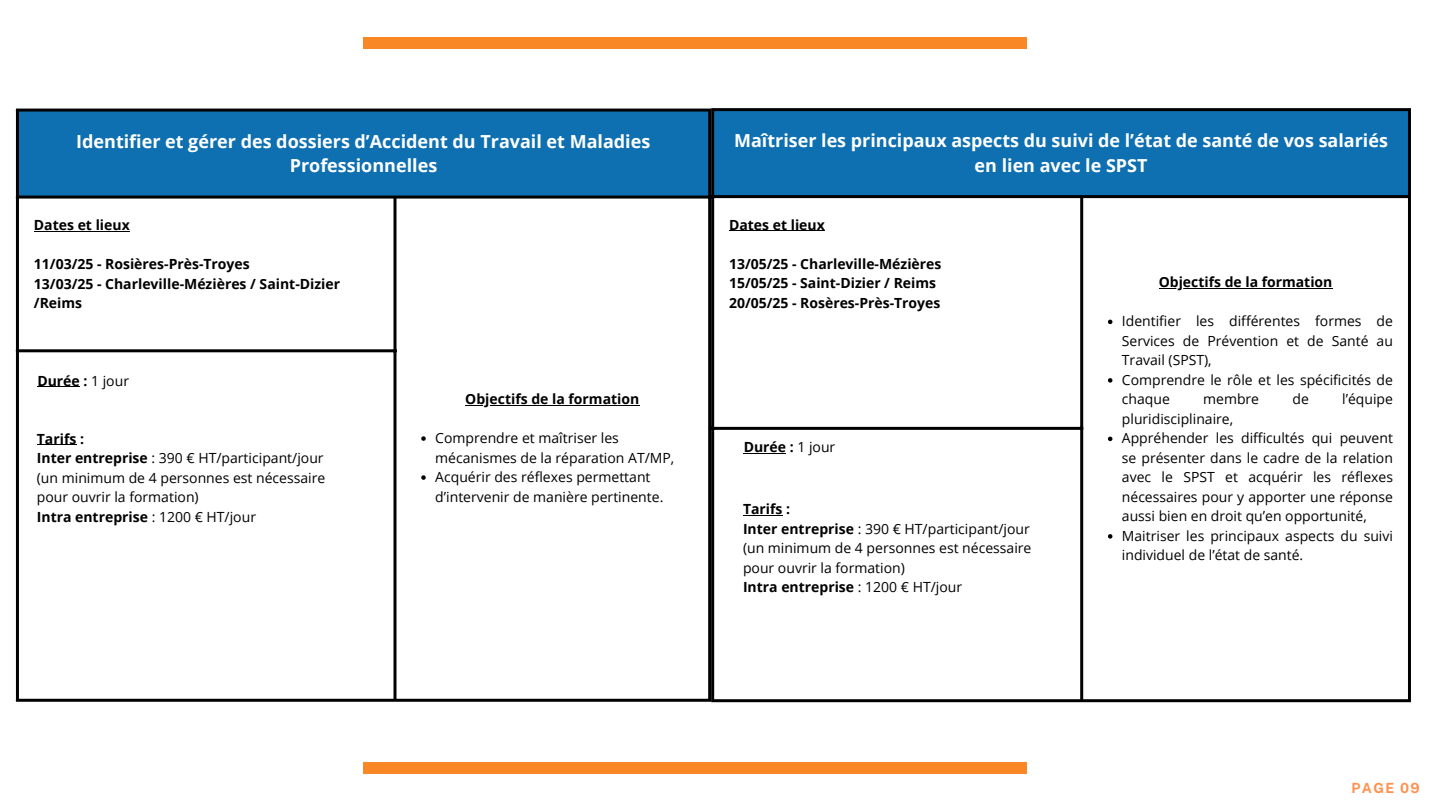
<style>
.page{position:relative;width:1440px;height:810px;background:#fff}
.page>*{position:absolute;margin:0;border:0;box-sizing:border-box;transform-origin:0 0}
.t1{font:700 18px/24.8px "Open Sans";color:#fff;text-align:center}
.t2{font:14px/19.5px "Open Sans";color:#000}
.t3{font:700 14px/19.5px "Open Sans";color:#000}
.t4{font:700 14px "Public Sans";letter-spacing:.1em;color:#ff914d}
.s1{font-weight:400}
.s2{font-weight:700}
</style>
<div class="page">
<div style="left:17px;top:110px;width:693px;height:87px;background:#0e70b1"></div>
<hr style="left:34px;top:231px;width:96px;height:1px;background:#000">
<hr style="left:465px;top:405px;width:174px;height:1px;background:#000">
<svg style="left:421px;top:436px;width:5px;height:5px"></svg>
<svg style="left:421px;top:475px;width:5px;height:5px"></svg>
<hr style="left:16px;top:112px;width:3px;height:587px;background:#000">
<hr style="left:394px;top:199px;width:3px;height:500px;background:#000">
<hr style="left:708px;top:112px;width:3px;height:587px;background:#000">
<hr style="left:16px;top:109px;width:695px;height:3px;background:#000">
<hr style="left:16px;top:196px;width:695px;height:3px;background:#000">
<hr style="left:16px;top:349px;width:381px;height:3px;background:#000">
<hr style="left:16px;top:699px;width:695px;height:3px;background:#000">
<div style="left:712px;top:109px;width:698px;height:88px;background:#0e70b1"></div>
<hr style="left:729px;top:230px;width:96px;height:1px;background:#000">
<hr style="left:1159px;top:288px;width:173px;height:1px;background:#000">
<svg style="left:1108px;top:320px;width:4px;height:4px"></svg>
<svg style="left:1108px;top:378px;width:4px;height:5px"></svg>
<svg style="left:1108px;top:437px;width:4px;height:4px"></svg>
<svg style="left:1108px;top:534px;width:4px;height:5px"></svg>
<hr style="left:711px;top:111px;width:3px;height:588px;background:#000">
<hr style="left:1080px;top:198px;width:3px;height:501px;background:#000">
<hr style="left:1408px;top:111px;width:3px;height:588px;background:#000">
<hr style="left:711px;top:108px;width:700px;height:3px;background:#000">
<hr style="left:711px;top:195px;width:700px;height:3px;background:#000">
<hr style="left:711px;top:427px;width:372px;height:3px;background:#000">
<hr style="left:711px;top:699px;width:700px;height:3px;background:#000">
<hr style="left:37px;top:386px;width:43px;height:1px;background:#000">
<hr style="left:37px;top:444px;width:39px;height:1px;background:#000">
<hr style="left:743px;top:515px;width:40px;height:1px;background:#000">
<div style="left:364px;top:37px;width:663px;height:12px;background:#fa8726"></div>
<div style="left:364px;top:762px;width:663px;height:11px;background:#fa8726"></div>
<hr style="left:744px;top:453px;width:42px;height:1px;background:#000">
<p class="t1" style="left:76px;top:128px;width:576px">Identifier et gérer des dossiers d’Accident du Travail et Maladies<br>Professionnelles</p>
<p class="t3" style="left:34px;top:215px;width:97px">Dates et lieux</p>
<p class="t3" style="left:34px;top:254px;width:217px">11/03/25 - Rosières-Près-Troyes</p>
<p class="t3" style="left:34px;top:273px;width:308px">13/03/25 - Charleville-Mézières / Saint-Dizier /Reims</p>
<p class="t3" style="left:37px;top:371px;width:93px">Durée : <span class="s1">1 jour</span></p>
<p class="t3" style="left:37px;top:428px;width:49px">Tarifs :</p>
<p class="t2" style="left:37px;top:448px;width:288px"><span class="s2">Inter entreprise</span> : 390 € HT/participant/jour</p>
<p class="t2" style="left:37px;top:467px;width:290px">(un minimum de 4 personnes est nécessaire pour ouvrir la formation)</p>
<p class="t3" style="left:37px;top:506px;width:221px">Intra entreprise <span class="s1">: 1200 € HT/jour</span></p>
<p class="t3" style="left:465px;top:389px;width:176px">Objectifs de la formation</p>
<p class="t2" style="left:435px;top:428px;width:241px">Comprendre et maîtriser les mécanismes de la réparation AT/MP,</p>
<p class="t2" style="left:435px;top:467px;width:230px">Acquérir des réflexes permettant d’intervenir de manière pertinente.</p>
<p class="t1" style="left:734px;top:128px;width:655px">Maîtriser les principaux aspects du suivi de l’état de santé de vos salariés en lien avec le SPST</p>
<p class="t3" style="left:729px;top:214px;width:97px">Dates et lieux</p>
<p class="t3" style="left:729px;top:253px;width:214px">13/05/25 - Charleville-Mézières</p>
<p class="t3" style="left:729px;top:273px;width:208px">15/05/25 - Saint-Dizier / Reims</p>
<p class="t3" style="left:729px;top:292px;width:213px">20/05/25 - Rosères-Près-Troyes</p>
<h1 class="t3" style="left:744px;top:437px;width:93px">Durée : <span class="s1">1 jour</span></h1>
<p class="t3" style="left:743px;top:499px;width:49px">Tarifs :</p>
<p class="t2" style="left:743px;top:519px;width:288px"><span class="s2">Inter entreprise</span> : 390 € HT/participant/jour</p>
<p class="t2" style="left:743px;top:538px;width:290px">(un minimum de 4 personnes est nécessaire pour ouvrir la formation)</p>
<p class="t3" style="left:743px;top:577px;width:221px">Intra entreprise <span class="s1">: 1200 € HT/jour</span></p>
<p class="t3" style="left:1159px;top:272px;width:175px">Objectifs de la formation</p>
<p class="t2" style="left:1122px;top:311px;width:273px;text-align:justify">Identifier les différentes formes de Services de Prévention et de Santé au Travail (SPST),</p>
<p class="t2" style="left:1122px;top:370px;width:273px">Comprendre le rôle et les spécificités de chaque</p>
<p class="t2" style="left:1203px;top:389px;width:57px">membre</p>
<p class="t2" style="left:1292px;top:389px;width:18px">de</p>
<p class="t2" style="left:1342px;top:389px;width:52px">l’équipe</p>
<p class="t2" style="left:1122px;top:409px;width:113px">pluridisciplinaire,</p>
<p class="t2" style="left:1122px;top:428px;width:273px;text-align:justify">Appréhender les difficultés qui peuvent se présenter dans le cadre de la relation avec le SPST et acquérir les réflexes nécessaires pour y apporter une réponse aussi bien en droit qu’en opportunité,</p>
<p class="t2" style="left:1122px;top:526px;width:273px">Maitriser les principaux aspects du suivi individuel de l’état de santé.</p>
<p class="t4" style="left:1351px;top:779px;width:70px">PAGE 09</p>
</div>
